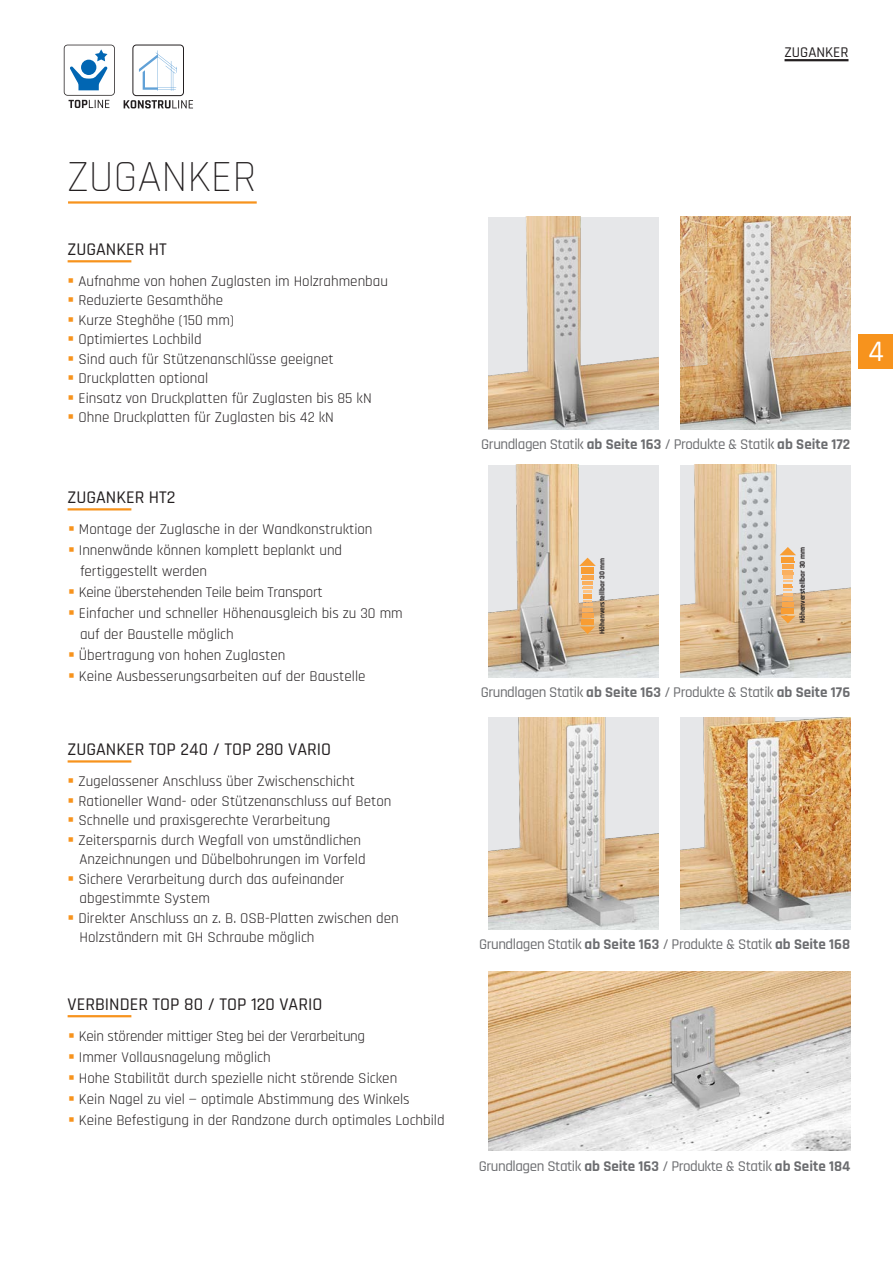
<style>
.page{position:relative;width:893px;height:1263px;background:#fff}
.page>*{position:absolute;margin:0;border:0;box-sizing:border-box;transform-origin:0 0}
.HEADLINE{font:300 45px "Rajdhani";color:#231f20}
.t1{font:500 30px "Rajdhani";color:#fff}
.t2{font:500 18px "Rajdhani";color:#231f20}
.Aufzählungszeichen_Eckig{font:15px/21px "Rajdhani";color:#231f20}
.TAB_Einleitung{font:500 15px "Rajdhani";letter-spacing:-.03em;color:#6c6d70}
.Aufzählungszeichen_Eckig-2{font:15px "Rajdhani";letter-spacing:-.02em;color:#231f20}
.Seitenbeschriftung_rechts{font:500 15px "Rajdhani";color:#231f20}
.t3{font:700 7.5px "Rajdhani";color:#231f20}
.s1{color:#f7931d}
.s2{font-weight:700}
</style>
<div class="page">
<hr style="left:68px;top:201px;width:189px;height:3px;background:#f7931d">
<hr style="left:68px;top:1015px;width:63px;height:2px;background:#f7931d">
<hr style="left:68px;top:260px;width:63px;height:2px;background:#f7931d">
<hr style="left:68px;top:508px;width:63px;height:2px;background:#f7931d">
<hr style="left:68px;top:760px;width:63px;height:2px;background:#f7931d">
<svg style="left:64px;top:45px;width:51px;height:63px"></svg>
<div style="left:133px;top:45px;width:51px;height:51px;border:1px solid #231f20;border-radius:3px"></div>
<svg style="left:139px;top:50px;width:38px;height:41px"></svg>
<svg style="left:124px;top:100px;width:69px;height:8px"></svg>
<img style="left:489px;top:972px;width:361px;height:178px">
<img style="left:489px;top:217px;width:170px;height:212px">
<img style="left:680px;top:217px;width:170px;height:212px">
<img style="left:680px;top:465px;width:170px;height:212px">
<img style="left:489px;top:465px;width:170px;height:212px">
<img style="left:680px;top:717px;width:170px;height:213px">
<img style="left:489px;top:717px;width:170px;height:213px">
<div style="left:782px;top:557px;width:12px;height:6px;background:#f89d33"></div>
<div style="left:782px;top:608px;width:12px;height:6px;background:#f89d33"></div>
<div style="left:782px;top:602px;width:11px;height:5px;background:#f9a64a"></div>
<hr style="left:783px;top:597px;width:10px;height:4px;background:#fab05f">
<svg style="left:782px;top:563px;width:12px;height:33px"></svg>
<svg style="left:780px;top:547px;width:16px;height:8px"></svg>
<svg style="left:780px;top:616px;width:15px;height:7px"></svg>
<div style="left:581px;top:567px;width:13px;height:6px;background:#f89d33"></div>
<div style="left:581px;top:619px;width:13px;height:6px;background:#f89d33"></div>
<div style="left:582px;top:613px;width:11px;height:5px;background:#f9a64a"></div>
<svg style="left:582px;top:607px;width:11px;height:4px"></svg>
<svg style="left:581px;top:573px;width:13px;height:33px"></svg>
<svg style="left:579px;top:558px;width:17px;height:8px"></svg>
<svg style="left:580px;top:626px;width:15px;height:8px"></svg>
<div style="left:859px;top:335px;width:34px;height:34px;background:#f7931d"></div>
<hr style="left:784px;top:59px;width:64px;height:2px;background:#231f20">
<p class="Seitenbeschriftung_rechts" style="left:784px;top:44px;width:65px">ZUGANKER</p>
<p class="HEADLINE" style="left:68px;top:151px;width:190px">ZUGANKER</p>
<p class="t2" style="left:68px;top:239px;width:101px">ZUGANKER HT</p>
<p class="Aufzählungszeichen_Eckig" style="left:68px;top:271px;width:322px"><span class="s1">▪</span> Aufnahme von hohen Zuglasten im Holzrahmenbau</p>
<p class="Aufzählungszeichen_Eckig" style="left:68px;top:291px;width:157px"><span class="s1">▪</span> Reduzierte Gesamthöhe</p>
<p class="Aufzählungszeichen_Eckig" style="left:68px;top:310px;width:168px"><span class="s1">▪</span> Kurze Steghöhe (150 mm)</p>
<p class="Aufzählungszeichen_Eckig" style="left:68px;top:330px;width:136px"><span class="s1">▪</span> Optimiertes Lochbild</p>
<p class="Aufzählungszeichen_Eckig" style="left:68px;top:349px;width:268px"><span class="s1">▪</span> Sind auch für Stützenanschlüsse geeignet</p>
<p class="Aufzählungszeichen_Eckig" style="left:68px;top:369px;width:142px"><span class="s1">▪</span> Druckplatten optional</p>
<p class="Aufzählungszeichen_Eckig" style="left:68px;top:388px;width:306px"><span class="s1">▪</span> Einsatz von Druckplatten für Zuglasten bis 85 kN</p>
<p class="Aufzählungszeichen_Eckig" style="left:68px;top:408px;width:268px"><span class="s1">▪</span> Ohne Druckplatten für Zuglasten bis 42 kN</p>
<p class="t2" style="left:68px;top:487px;width:109px">ZUGANKER HT2</p>
<p class="Aufzählungszeichen_Eckig" style="left:68px;top:519px;width:306px"><span class="s1">▪</span> Montage der Zuglasche in der Wandkonstruktion</p>
<p class="Aufzählungszeichen_Eckig" style="left:80px;top:540px;width:264px;text-indent:-12px"><span class="s1">▪</span> Innenwände können komplett beplankt und fertiggestellt werden</p>
<p class="Aufzählungszeichen_Eckig-2" style="left:68px;top:584px;width:256px"><span class="s1">▪</span> Keine überstehenden Teile beim Transport</p>
<p class="Aufzählungszeichen_Eckig" style="left:68px;top:603px;width:336px"><span class="s1">▪</span> Einfacher und schneller Höhenausgleich bis zu 30 mm</p>
<p class="Aufzählungszeichen_Eckig" style="left:80px;top:624px;width:155px">auf der Baustelle möglich</p>
<p class="Aufzählungszeichen_Eckig" style="left:68px;top:645px;width:219px"><span class="s1">▪</span> Übertragung von hohen Zuglasten</p>
<p class="Aufzählungszeichen_Eckig" style="left:68px;top:666px;width:299px"><span class="s1">▪</span> Keine Ausbesserungsarbeiten auf der Baustelle</p>
<p class="t2" style="left:68px;top:739px;width:265px">ZUGANKER TOP 240 / TOP 280 VARIO</p>
<p class="Aufzählungszeichen_Eckig" style="left:68px;top:771px;width:289px"><span class="s1">▪</span> Zugelassener Anschluss über Zwischenschicht</p>
<p class="Aufzählungszeichen_Eckig" style="left:68px;top:791px;width:325px"><span class="s1">▪</span> Rationeller Wand- oder Stützenanschluss auf Beton</p>
<p class="Aufzählungszeichen_Eckig" style="left:68px;top:810px;width:264px"><span class="s1">▪</span> Schnelle und praxisgerechte Verarbeitung</p>
<p class="Aufzählungszeichen_Eckig" style="left:68px;top:830px;width:295px"><span class="s1">▪</span> Zeitersparnis durch Wegfall von umständlichen</p>
<p class="Aufzählungszeichen_Eckig" style="left:80px;top:849px;width:287px">Anzeichnungen und Dübelbohrungen im Vorfeld</p>
<p class="Aufzählungszeichen_Eckig" style="left:68px;top:869px;width:278px"><span class="s1">▪</span> Sichere Verarbeitung durch das aufeinander</p>
<p class="Aufzählungszeichen_Eckig" style="left:80px;top:888px;width:132px">abgestimmte System</p>
<p class="Aufzählungszeichen_Eckig" style="left:68px;top:908px;width:333px"><span class="s1">▪</span> Direkter Anschluss an z. B. OSB-Platten zwischen den</p>
<p class="Aufzählungszeichen_Eckig" style="left:80px;top:927px;width:236px">Holzständern mit GH Schraube möglich</p>
<p class="t2" style="left:68px;top:993px;width:256px">VERBINDER TOP 80 / TOP 120 VARIO</p>
<p class="Aufzählungszeichen_Eckig-2" style="left:68px;top:1027px;width:299px"><span class="s1">▪</span> Kein störender mittiger Steg bei der Verarbeitung</p>
<p class="Aufzählungszeichen_Eckig" style="left:68px;top:1047px;width:204px"><span class="s1">▪</span> Immer Vollausnagelung möglich</p>
<p class="Aufzählungszeichen_Eckig" style="left:68px;top:1068px;width:331px"><span class="s1">▪</span> Hohe Stabilität durch spezielle nicht störende Sicken</p>
<p class="Aufzählungszeichen_Eckig" style="left:68px;top:1089px;width:343px"><span class="s1">▪</span> Kein Nagel zu viel — optimale Abstimmung des Winkels</p>
<p class="Aufzählungszeichen_Eckig" style="left:68px;top:1110px;width:378px"><span class="s1">▪</span> Keine Befestigung in der Randzone durch optimales Lochbild</p>
<p class="t1" style="left:868px;top:334px;width:17px">4</p>
<p class="TAB_Einleitung" style="left:481px;top:436px;width:371px">Grundlagen Statik <span class="s2">ab Seite 163</span> / Produkte &amp; Statik <span class="s2">ab Seite 172</span></p>
<p class="t3" style="left:598px;top:634px;width:78px;rotate:-90deg">Höhenverstellbar 30 mm</p>
<p class="t3" style="left:798px;top:623px;width:78px;rotate:-90deg">Höhenverstellbar 30 mm</p>
<p class="TAB_Einleitung" style="left:481px;top:684px;width:371px">Grundlagen Statik <span class="s2">ab Seite 163</span> / Produkte &amp; Statik <span class="s2">ab Seite 176</span></p>
<p class="TAB_Einleitung" style="left:479px;top:936px;width:373px">Grundlagen Statik <span class="s2">ab Seite 163</span> / Produkte &amp; Statik <span class="s2">ab Seite 168</span></p>
<p class="TAB_Einleitung" style="left:479px;top:1157px;width:373px">Grundlagen Statik <span class="s2">ab Seite 163</span> / Produkte &amp; Statik <span class="s2">ab Seite 184</span></p>
</div>
